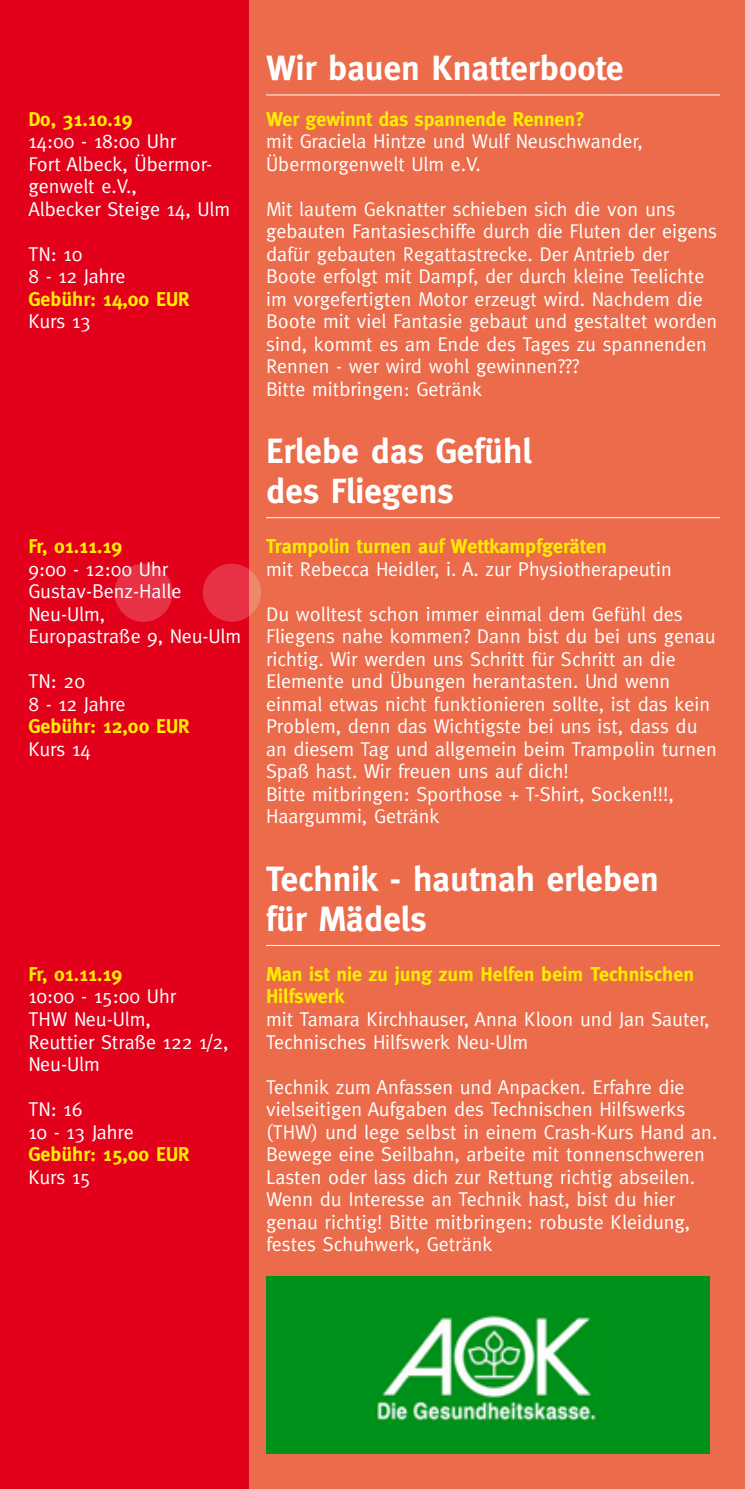
<style>
.page{position:relative;width:745px;height:1489px;background:#fff}
.page>*{position:absolute;margin:0;border:0;box-sizing:border-box;transform-origin:0 0}
.t1{font:700 330.5px "Meta";color:#fff}
.t2{font:700 35px/40px "Meta";color:#fff}
.t3{font:20px/22.5px "Meta";color:#fff}
.t4{font:700 20px/22.5px "Meta";color:#ffed00}
</style>
<div class="page">
<div style="left:244px;top:0;width:500px;height:1488px;background:#eb6b4a"></div>
<div style="left:0;top:0;width:248px;height:1488px;background:#e2001a"></div>
<div style="left:266px;top:1276px;width:443px;height:177px;background:#00911a"></div>
<img style="left:376px;top:1315px;width:220px;height:106px">
<hr style="left:266px;top:94px;width:453px;height:1px;background:#fff">
<hr style="left:266px;top:517px;width:453px;height:1px;background:#fff">
<hr style="left:266px;top:944px;width:453px;height:1px;background:#fff">
<h2 class="t2" style="left:266px;top:48px;width:359px">Wir bauen Knatterboote</h2>
<p class="t4" style="left:266px;top:107px;width:320px">Wer gewinnt das spannende Rennen?</p>
<p class="t3" style="left:266px;top:130px;width:378px">mit Graciela Hintze und Wulf Neuschwander,<br>Übermorgenwelt Ulm e.V.</p>
<p class="t3" style="left:266px;top:197px;width:452px">Mit lautem Geknatter schieben sich die von uns gebauten Fantasieschiffe durch die Fluten der eigens dafür gebauten Regattastrecke. Der Antrieb der Boote erfolgt mit Dampf, der durch kleine Teelichte im vorgefertigten Motor erzeugt wird. Nachdem die Boote mit viel Fantasie gebaut und gestaltet worden sind, kommt es am Ende des Tages zu spannenden Rennen - wer wird wohl gewinnen???<br>Bitte mitbringen: Getränk</p>
<h2 class="t2" style="left:266px;top:431px;width:267px">Erlebe das Gefühl des Fliegens</h2>
<p class="t4" style="left:266px;top:535px;width:342px">Trampolin turnen auf Wettkampfgeräten</p>
<p class="t3" style="left:266px;top:557px;width:407px">mit Rebecca Heidler, i. A. zur Physiotherapeutin</p>
<p class="t3" style="left:266px;top:602px;width:452px">Du wolltest schon immer einmal dem Gefühl des Fliegens nahe kommen? Dann bist du bei uns genau richtig. Wir werden uns Schritt für Schritt an die Elemente und Übungen herantasten. Und wenn einmal etwas nicht funktionieren sollte, ist das kein Problem, denn das Wichtigste bei uns ist, dass du an diesem Tag und allgemein beim Trampolin turnen Spaß hast. Wir freuen uns auf dich!<br>Bitte mitbringen: Sporthose + T-Shirt, Socken!!!, Haargummi, Getränk</p>
<h2 class="t2" style="left:266px;top:858px;width:394px">Technik - hautnah erleben für Mädels</h2>
<p class="t4" style="left:266px;top:962px;width:429px">Man ist nie zu jung zum Helfen beim Technischen<br>Hilfswerk</p>
<p class="t3" style="left:266px;top:1007px;width:445px">mit Tamara Kirchhauser, Anna Kloon und Jan Sauter,<br>Technisches Hilfswerk Neu-Ulm</p>
<p class="t3" style="left:266px;top:1075px;width:452px">Technik zum Anfassen und Anpacken. Erfahre die vielseitigen Aufgaben des Technischen Hilfswerks (THW) und lege selbst in einem Crash-Kurs Hand an.<br>Bewege eine Seilbahn, arbeite mit tonnenschweren Lasten oder lass dich zur Rettung richtig abseilen.<br>Wenn du Interesse an Technik hast, bist du hier genau richtig! Bitte mitbringen: robuste Kleidung, festes Schuhwerk, Getränk</p>
<p class="t4" style="left:28px;top:107px;width:105px">Do, 31.10.19</p>
<p class="t3" style="left:28px;top:130px;width:203px">14:00 - 18:00 Uhr<br>Fort Albeck, Übermor&shy;genwelt e.V.,<br>Albecker Steige 14, Ulm</p>
<p class="t3" style="left:28px;top:242px;width:99px">TN: 10<br>8 - 12 Jahre</p>
<p class="t4" style="left:28px;top:287px;width:163px">Gebühr: 14,00 EUR</p>
<p class="t3" style="left:28px;top:310px;width:64px">Kurs 13</p>
<p class="t4" style="left:28px;top:535px;width:95px">Fr, 01.11.19</p>
<p class="t3" style="left:28px;top:557px;width:214px">9:00 - 12:00 Uhr<br>Gustav-Benz-Halle<br>Neu-Ulm,<br>Europastraße 9, Neu-Ulm</p>
<p class="t3" style="left:28px;top:670px;width:99px">TN: 20<br>8 - 12 Jahre</p>
<p class="t4" style="left:28px;top:715px;width:163px">Gebühr: 12,00 EUR</p>
<p class="t3" style="left:28px;top:737px;width:64px">Kurs 14</p>
<h1 class="t1" style="left:99px;top:311px;width:178px">..</h1>
<p class="t4" style="left:28px;top:962px;width:95px">Fr, 01.11.19</p>
<p class="t3" style="left:28px;top:985px;width:202px">10:00 - 15:00 Uhr<br>THW Neu-Ulm,<br>Reuttier Straße 122 1/2,<br>Neu-Ulm</p>
<p class="t3" style="left:28px;top:1097px;width:107px">TN: 16<br>10 - 13 Jahre</p>
<p class="t4" style="left:28px;top:1142px;width:163px">Gebühr: 15,00 EUR</p>
<p class="t3" style="left:28px;top:1165px;width:64px">Kurs 15</p>
</div>
